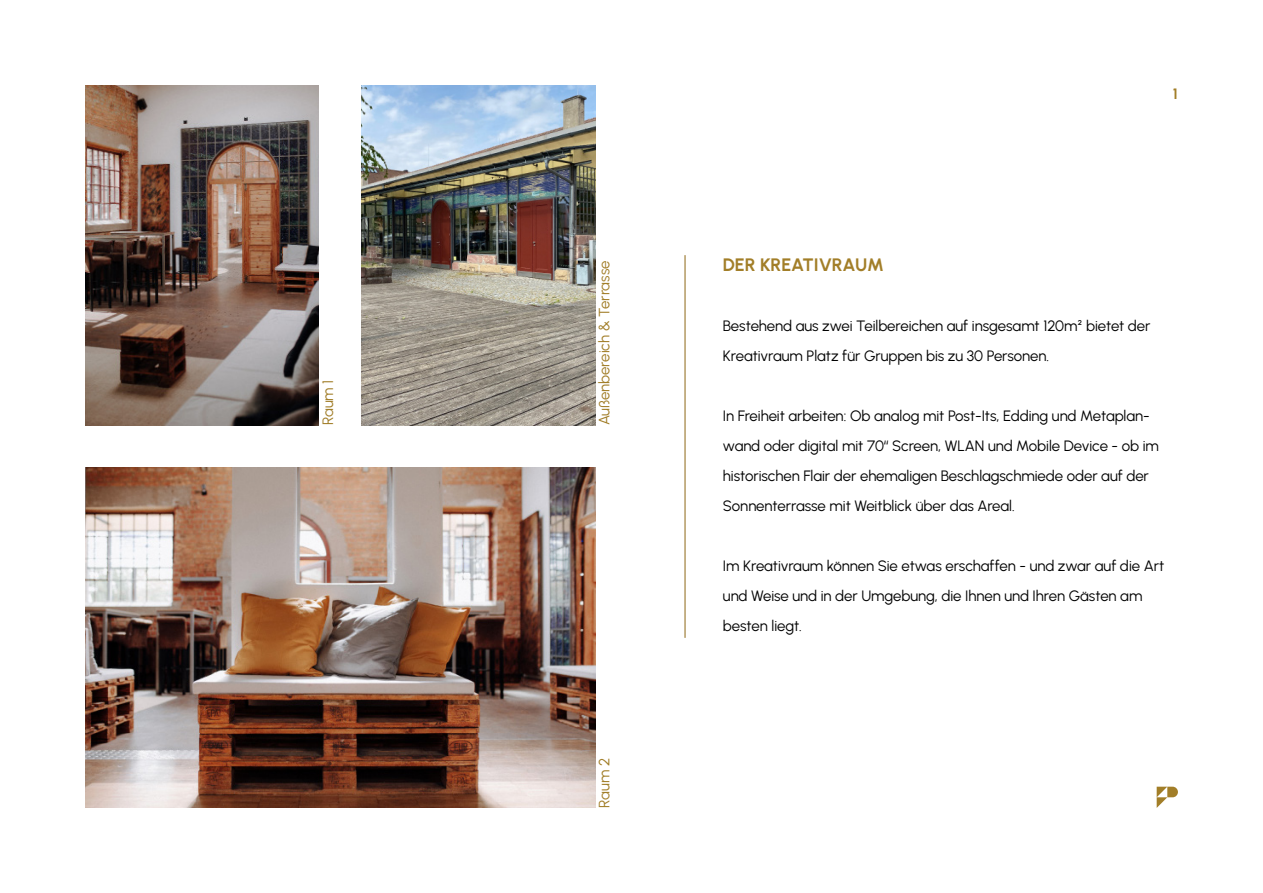
<style>
.page{position:relative;width:1263px;height:893px;background:#fff}
.page>*{position:absolute;margin:0;border:0;box-sizing:border-box;transform-origin:0 0}
.t1{font:700 18px "Urbanist";letter-spacing:-.01em;color:#a27e28}
.t2{font:15px/30px "Urbanist";letter-spacing:-.005em;color:#000}
.t3{font:15px "Urbanist";letter-spacing:-.005em;color:#a17d27}
.t4{font:700 15px "Urbanist";color:#a27e28}
</style>
<div class="page">
<hr style="left:685px;top:255px;width:1px;height:383px;background:#8e6714">
<svg style="left:1157px;top:787px;width:21px;height:21px"></svg>
<img style="left:85px;top:468px;width:510px;height:340px">
<img style="left:85px;top:85px;width:234px;height:340px">
<img style="left:361px;top:85px;width:234px;height:340px">
<p class="t3" style="left:318px;top:425px;width:47px;rotate:-90deg">Raum 1</p>
<p class="t3" style="left:594px;top:425px;width:166px;rotate:-90deg">Außenbereich &amp; Terrasse</p>
<p class="t3" style="left:594px;top:808px;width:51px;rotate:-90deg">Raum 2</p>
<p class="t4" style="left:1173px;top:84px;width:6px">1</p>
<p class="t1" style="left:723px;top:253px;width:162px">DER KREATIVRAUM</p>
<p class="t2" style="left:723px;top:311px;width:429px">Bestehend aus zwei Teilbereichen auf insgesamt 120m² bietet der<br>Kreativraum Platz für Gruppen bis zu 30 Personen.</p>
<p class="t2" style="left:723px;top:401px;width:437px">In Freiheit arbeiten: Ob analog mit Post-Its, Edding und Metaplan&shy;wand oder digital mit 70‘‘ Screen, WLAN und Mobile Device - ob im historischen Flair der ehemaligen Beschlagschmiede oder auf der Sonnenterrasse mit Weitblick über das Areal.</p>
<p class="t2" style="left:723px;top:551px;width:443px">Im Kreativraum können Sie etwas erschaffen - und zwar auf die Art und Weise und in der Umgebung, die Ihnen und Ihren Gästen am besten liegt.</p>
</div>
